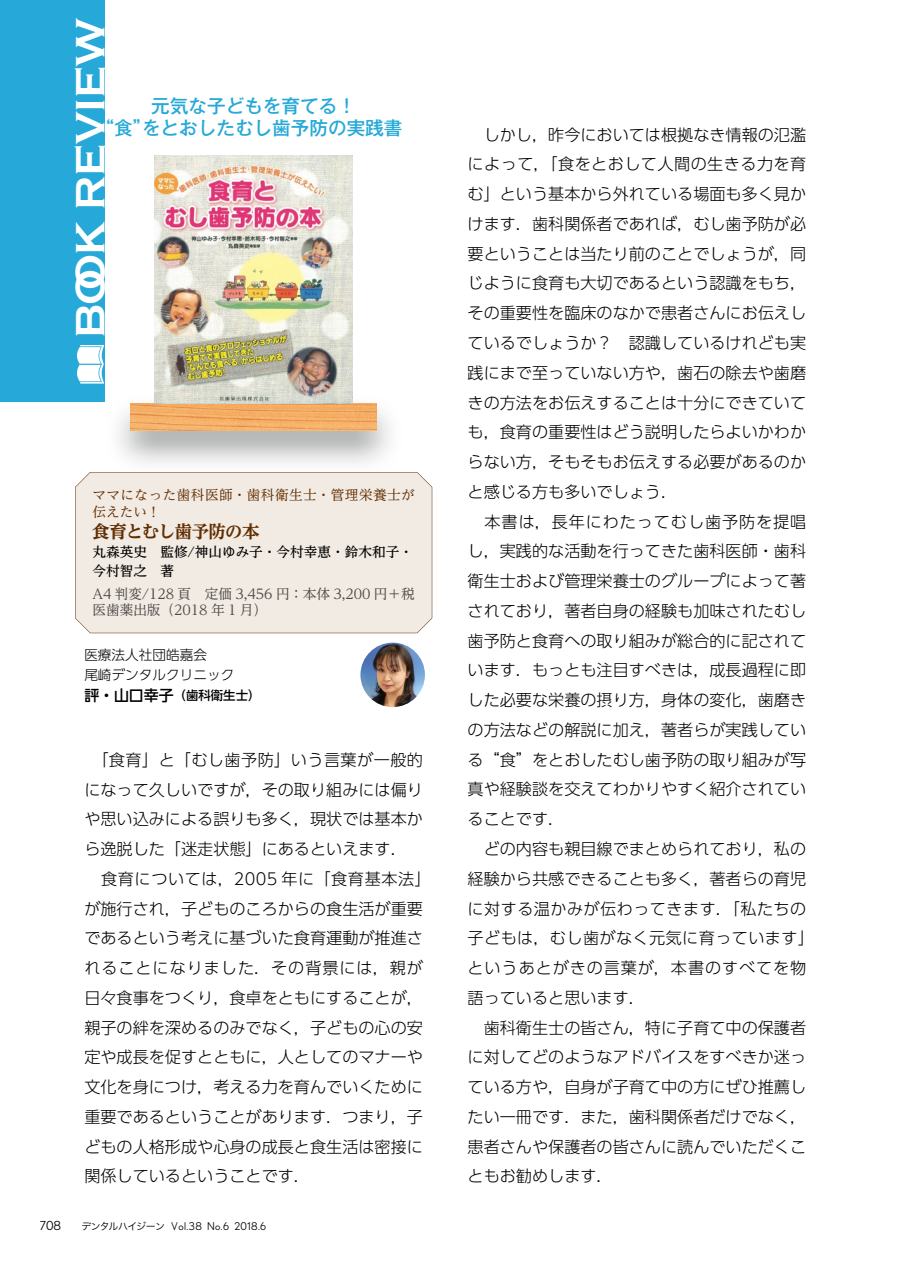
<style>
.page{position:relative;width:903px;height:1275px;background:#fff}
.page>*{position:absolute;margin:0;border:0;box-sizing:border-box;transform-origin:0 0}
.t1{font:700 42.18px "Copperplate Gothic";letter-spacing:-.005em;color:#fff}
.t2{font:500 18.55px/22.4px "Gothic MB101 Pr 6";color:#26a9d8;text-align:center}
.t3{font:700 expanded 17.32px "UD Reimin Pr 6";letter-spacing:-.03em;color:#622e02}
.t4{font:300 16.1px/29.8px "UD Shin Go Pro";color:#000}
.t5{font:13.65px/16.1px "UD Reimin Pro";color:#4c4948}
.t6{font:500 13.65px/18.6px "UD Reimin Pro";color:#000}
.t7{font:13.65px/17.3px "UD Reimin Pro";letter-spacing:.03em;color:#622e02}
.t8{font:300 13.65px/19.8px "UD Shin Go Pro";color:#000}
.t9{font:500 12.42px "UD Shin Go Pro";color:#000}
.t10{font:12.42px "Nobel";color:#000}
.t11{font:10.67px "Nobel";letter-spacing:.04em;color:#000}
.s1{font-size:14.88px}
.s2{font-family:"Hira Kaku Pro W3";font-size:9.97px}
</style>
<div class="page">
<div style="left:0;top:0;width:104px;height:402px;background:#26a9d8"></div>
<svg style="left:77px;top:345px;width:27px;height:39px"></svg>
<img style="left:104px;top:391px;width:286px;height:73px">
<img style="left:131px;top:403px;width:245px;height:27px">
<div style="left:75px;top:472px;width:357px;height:161px;background:#f2ebe3"></div>
<img style="left:154px;top:155px;width:199px;height:248px">
<img style="left:360px;top:643px;width:65px;height:64px;border-radius:32px">
<h1 class="t1" style="left:67px;top:338px;width:322px;rotate:-90deg">BOOK REVIEW</h1>
<p class="t2" style="left:95px;top:94px;width:308px">元気な子どもを育てる！<br>“食”をとおしたむし歯予防の実践書</p>
<p class="t7" style="left:92px;top:486px;width:324px">ママになった歯科医師・歯科衛生士・管理栄養士が伝えたい！</p>
<p class="t3" style="left:92px;top:517px;width:169px">食育とむし歯予防の本</p>
<p class="t6" style="left:92px;top:542px;width:322px">丸森英史　監修／神山ゆみ子・今村幸恵・鈴木和子・今村智之　著</p>
<p class="t5" style="left:92px;top:586px;width:324px">A4 判変／128 頁　定価 3,456 円：本体 3,200 円＋税医歯薬出版（2018 年 1 月）</p>
<p class="t8" style="left:84px;top:644px;width:152px">医療法人社団皓嘉会<br>尾崎デンタルクリニック</p>
<p class="t9" style="left:84px;top:685px;width:178px"><span class="s1">評・山口幸子</span>（歯科衛生士）</p>
<p class="t4" style="left:84px;top:744px;width:348px">　「食育」と「むし歯予防」いう言葉が一般的になって久しいですが，その取り組みには偏りや思い込みによる誤りも多く，現状では基本から逸脱した「迷走状態」にあるといえます．<br>　食育については，2005 年に「食育基本法」が施行され，子どものころからの食生活が重要であるという考えに基づいた食育運動が推進されることになりました．その背景には，親が日々食事をつくり，食卓をともにすることが，親子の絆を深めるのみでなく，子どもの心の安定や成長を促すとともに，人としてのマナーや文化を身につけ，考える力を育んでいくために重要であるということがあります．つまり，子どもの人格形成や心身の成長と食生活は密接に関係しているということです．</p>
<p class="t10" style="left:40px;top:1219px;width:23px">708</p>
<p class="t11" style="left:82px;top:1220px;width:186px"><span class="s2">デンタルハイジーン</span> Vol.38 No.6 2018.6</p>
<p class="t4" style="left:468px;top:119px;width:348px">　しかし，昨今においては根拠なき情報の氾濫によって，「食をとおして人間の生きる力を育む」という基本から外れている場面も多く見かけます．歯科関係者であれば，むし歯予防が必要ということは当たり前のことでしょうが，同じように食育も大切であるという認識をもち，その重要性を臨床のなかで患者さんにお伝えしているでしょうか？　認識しているけれども実践にまで至っていない方や，歯石の除去や歯磨きの方法をお伝えすることは十分にできていても，食育の重要性はどう説明したらよいかわからない方，そもそもお伝えする必要があるのかと感じる方も多いでしょう．<br>　本書は，長年にわたってむし歯予防を提唱し，実践的な活動を行ってきた歯科医師・歯科衛生士および管理栄養士のグループによって著されており，著者自身の経験も加味されたむし歯予防と食育への取り組みが総合的に記されています．もっとも注目すべきは，成長過程に即した必要な栄養の摂り方，身体の変化，歯磨きの方法などの解説に加え，著者らが実践している“食”をとおしたむし歯予防の取り組みが写真や経験談を交えてわかりやすく紹介されていることです．<br>　どの内容も親目線でまとめられており，私の経験から共感できることも多く，著者らの育児に対する温かみが伝わってきます．「私たちの子どもは，むし歯がなく元気に育っています」というあとがきの言葉が，本書のすべてを物語っていると思います．<br>　歯科衛生士の皆さん，特に子育て中の保護者に対してどのようなアドバイスをすべきか迷っている方や，自身が子育て中の方にぜひ推薦したい一冊です．また，歯科関係者だけでなく，患者さんや保護者の皆さんに読んでいただくこともお勧めします．</p>
</div>
